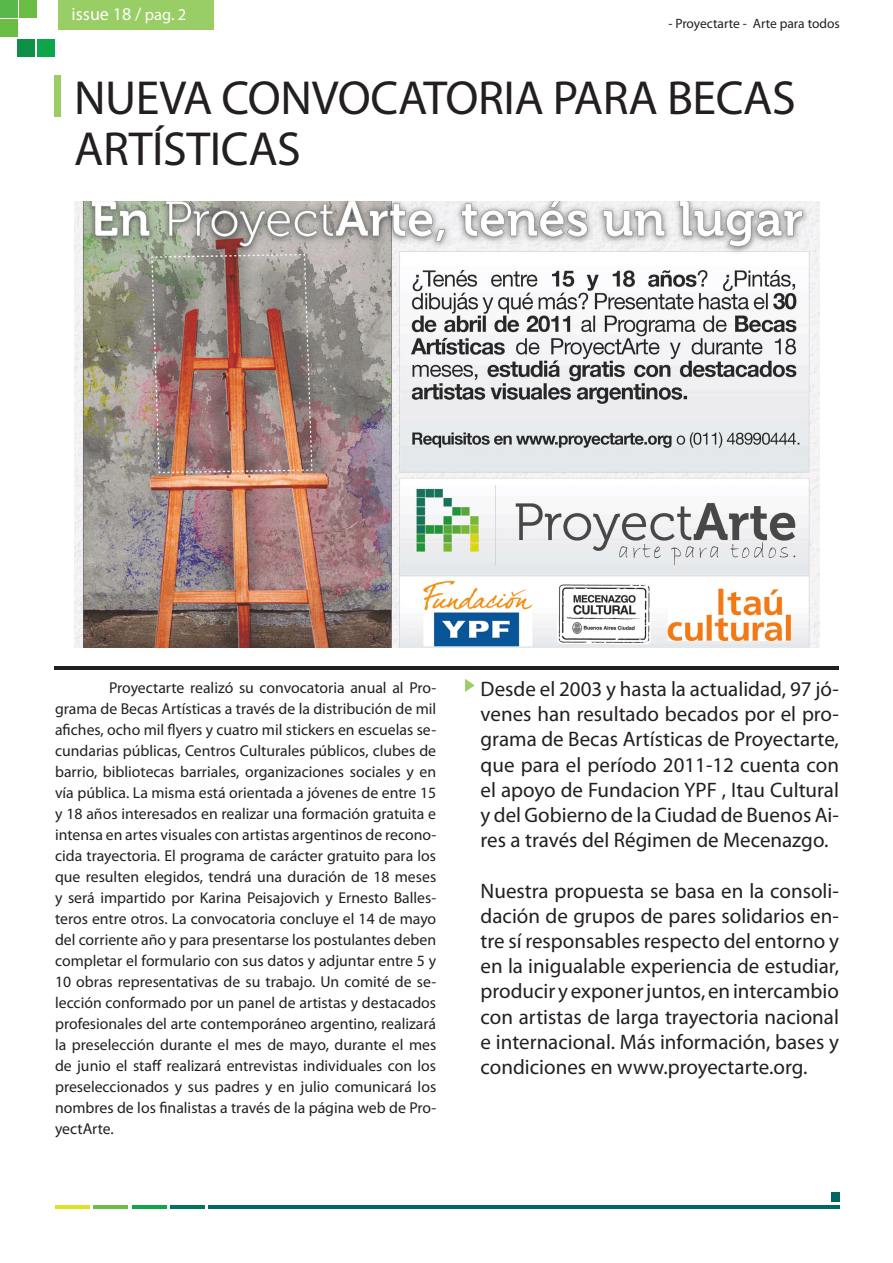
<style>
.page{position:relative;width:893px;height:1263px;background:#fff}
.page>*{position:absolute;margin:0;border:0;box-sizing:border-box;transform-origin:0 0}
.t1{font:48px/51px "Myriad Pro";letter-spacing:-.01em;color:#231f20}
.t2{font:21px/25.2px "Myriad Pro";color:#231f20;text-align:justify}
.t3{font:18px "Myriad Pro";color:#fff}
.t4{font:15.75px/21px "Myriad Pro";color:#231f20;text-align:justify}
.fotos{font:13.5px "Myriad Pro";color:#231f20}
.s1{font-size:16.5px}
</style>
<div class="page">
<div style="left:54px;top:75px;width:7px;height:42px;background:#99cd65"></div>
<svg style="left:465px;top:679px;width:10px;height:13px"></svg>
<hr style="left:54px;top:666px;width:784px;height:3px;background:#231f20">
<img style="left:74px;top:202px;width:746px;height:446px">
<div style="left:59px;top:1px;width:155px;height:29px;background:#99cd65"></div>
<div style="left:19px;top:0;width:18px;height:18px;background:#69bd45"></div>
<div style="left:37px;top:39px;width:18px;height:18px;background:#0da64a"></div>
<div style="left:0;top:0;width:18px;height:18px;background:#59b84a"></div>
<div style="left:0;top:19px;width:18px;height:18px;background:#69bd45"></div>
<div style="left:18px;top:39px;width:17px;height:18px;background:#0d8f45"></div>
<div style="left:831px;top:1192px;width:9px;height:10px;background:#066"></div>
<hr style="left:209px;top:1205px;width:631px;height:4px;background:#066">
<hr style="left:171px;top:1205px;width:34px;height:4px;background:#00755e">
<hr style="left:132px;top:1205px;width:35px;height:4px;background:#0fa64a">
<hr style="left:94px;top:1205px;width:34px;height:4px;background:#6bbd45">
<hr style="left:56px;top:1205px;width:34px;height:4px;background:#dee321">
<p class="t3" style="left:72px;top:3px;width:116px">issue 18 / <span class="s1">pag. 2</span></p>
<p class="fotos" style="left:668px;top:15px;width:173px">- Proyectarte - Arte para todos</p>
<p class="t1" style="left:74px;top:72px;width:723px">NUEVA CONVOCATORIA PARA BECAS<br>ARTÍSTICAS</p>
<p class="t4" style="left:55px;top:677px;width:383px;text-indent:54px">Proyectarte realizó su convocatoria anual al Pro&shy;grama de Becas Artísticas a través de la distribución de mil afiches, ocho mil flyers y cuatro mil stickers en escuelas se&shy;cundarias públicas, Centros Culturales públicos, clubes de barrio, bibliotecas barriales, organizaciones sociales y en vía pública. La misma está orientada a jóvenes de entre 15 y 18 años interesados en realizar una formación gratuita e intensa en artes visuales con artistas argentinos de recono&shy;cida trayectoria. El programa de carácter gratuito para los que resulten elegidos, tendrá una duración de 18 meses y será impartido por Karina Peisajovich y Ernesto Balles&shy;teros entre otros. La convocatoria concluye el 14 de mayo del corriente año y para presentarse los postulantes deben completar el formulario con sus datos y adjuntar entre 5 y 10 obras representativas de su trabajo. Un comité de se&shy;lección conformado por un panel de artistas y destacados profesionales del arte contemporáneo argentino, realizará la preselección durante el mes de mayo, durante el mes de junio el staff realizará entrevistas individuales con los preseleccionados y sus padres y en julio comunicará los nombres de los finalistas a través de la página web de Pro&shy;yectArte.</p>
<p class="t2" style="left:481px;top:676px;width:360px">Desde el 2003 y hasta la actualidad, 97 jó&shy;venes han resultado becados por el pro&shy;grama de Becas Artísticas de Proyectarte, que para el período 2011-12 cuenta con el apoyo de Fundacion YPF , Itau Cultural y del Gobierno de la Ciudad de Buenos Ai&shy;res a través del Régimen de Mecenazgo.</p>
<p class="t2" style="left:481px;top:877px;width:360px">Nuestra propuesta se basa en la consoli&shy;dación de grupos de pares solidarios en&shy;tre sí responsables respecto del entorno y en la inigualable experiencia de estudiar, producir y exponer juntos, en intercambio con artistas de larga trayectoria nacional e internacional. Más información, bases y condiciones en www.proyectarte.org.</p>
</div>
